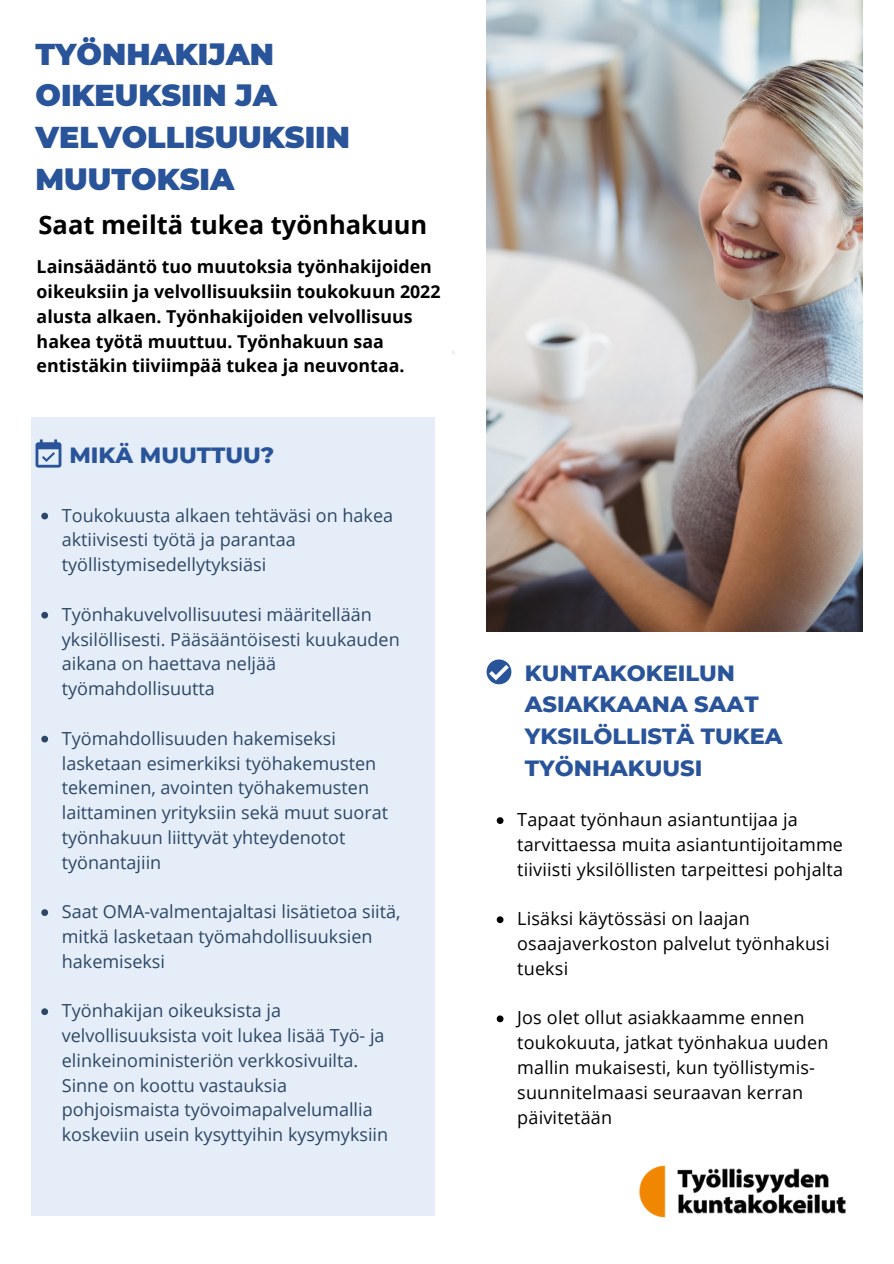
<style>
.page{position:relative;width:894px;height:1264px;background:#fff}
.page>*{position:absolute;margin:0;border:0;box-sizing:border-box;transform-origin:0 0}
.t1{font:900 30.15px/41.7px "Montserrat";color:#29549a}
.t2{font:700 25.5px "Open Sans";color:#000}
.t3{font:800 22.5px/31.5px "Montserrat";color:#29549a}
.t4{font:18px/24.8px "Open Sans";color:#2d4767}
.t5{font:18px/24.8px "Open Sans";letter-spacing:.01em;color:#000}
.t6{font:700 17.85px/24.8px "Open Sans";color:#000}
</style>
<div class="page">
<div style="left:31px;top:417px;width:403px;height:798px;background:#e5eef8"></div>
<svg style="left:41px;top:512px;width:7px;height:7px"></svg>
<svg style="left:41px;top:612px;width:7px;height:6px"></svg>
<svg style="left:41px;top:735px;width:7px;height:7px"></svg>
<svg style="left:41px;top:909px;width:7px;height:7px"></svg>
<svg style="left:41px;top:1008px;width:7px;height:7px"></svg>
<svg style="left:486px;top:659px;width:25px;height:25px"></svg>
<svg style="left:36px;top:439px;width:25px;height:28px"></svg>
<img style="left:486px;top:0;width:376px;height:631px">
<img style="left:639px;top:1165px;width:207px;height:53px">
<svg style="left:496px;top:817px;width:7px;height:7px"></svg>
<svg style="left:496px;top:916px;width:7px;height:7px"></svg>
<svg style="left:496px;top:1015px;width:7px;height:7px"></svg>
<p class="t1" style="left:36px;top:33px;width:316px">TYÖNHAKIJAN<br>OIKEUKSIIN JA<br>VELVOLLISUUKSIIN<br>MUUTOKSIA</p>
<p class="t2" style="left:38px;top:206px;width:390px">Saat meiltä tukea työnhakuun</p>
<p class="t6" style="left:37px;top:254px;width:405px">Lainsäädäntö tuo muutoksia työnhakijoiden oikeuksiin ja velvollisuuksiin toukokuun 2022 alusta alkaen. Työnhakijoiden velvollisuus hakea työtä muuttuu. Työnhakuun saa entistäkin tiiviimpää tukea ja neuvontaa.</p>
<p class="t3" style="left:69px;top:439px;width:206px">MIKÄ MUUTTUU?</p>
<p class="t4" style="left:62px;top:502px;width:333px">Toukokuusta alkaen tehtäväsi on hakea aktiivisesti työtä ja parantaa työllistymisedellytyksiäsi</p>
<p class="t4" style="left:62px;top:601px;width:339px">Työnhakuvelvollisuutesi määritellään yksilöllisesti. Pääsääntöisesti kuukauden aikana on haettava neljää työmahdollisuutta</p>
<p class="t4" style="left:62px;top:725px;width:328px">Työmahdollisuuden hakemiseksi lasketaan esimerkiksi työhakemusten tekeminen, avointen työhakemusten laittaminen yrityksiin sekä muut suorat työnhakuun liittyvät yhteydenotot työnantajiin</p>
<p class="t4" style="left:62px;top:898px;width:340px">Saat OMA-valmentajaltasi lisätietoa siitä, mitkä lasketaan työmahdollisuuksien hakemiseksi</p>
<p class="t4" style="left:62px;top:997px;width:328px">Työnhakijan oikeuksista ja velvollisuuksista voit lukea lisää Työ- ja elinkeinoministeriön verkkosivuilta.<br>Sinne on koottu vastauksia pohjoismaista työvoimapalvelumallia koskeviin usein kysyttyihin kysymyksiin</p>
<p class="t3" style="left:524px;top:657px;width:259px">KUNTAKOKEILUN<br>ASIAKKAANA SAAT<br>YKSILÖLLISTÄ TUKEA<br>TYÖNHAKUUSI</p>
<p class="t5" style="left:517px;top:806px;width:327px">Tapaat työnhaun asiantuntijaa ja tarvittaessa muita asiantuntijoitamme tiiviisti yksilöllisten tarpeittesi pohjalta</p>
<p class="t5" style="left:517px;top:906px;width:314px">Lisäksi käytössäsi on laajan osaajaverkoston palvelut työnhakusi tueksi</p>
<p class="t5" style="left:517px;top:1005px;width:313px">Jos olet ollut asiakkaamme ennen toukokuuta, jatkat työnhakua uuden mallin mukaisesti, kun työllistymis&shy;suunnitelmaasi seuraavan kerran päivitetään</p>
</div>
